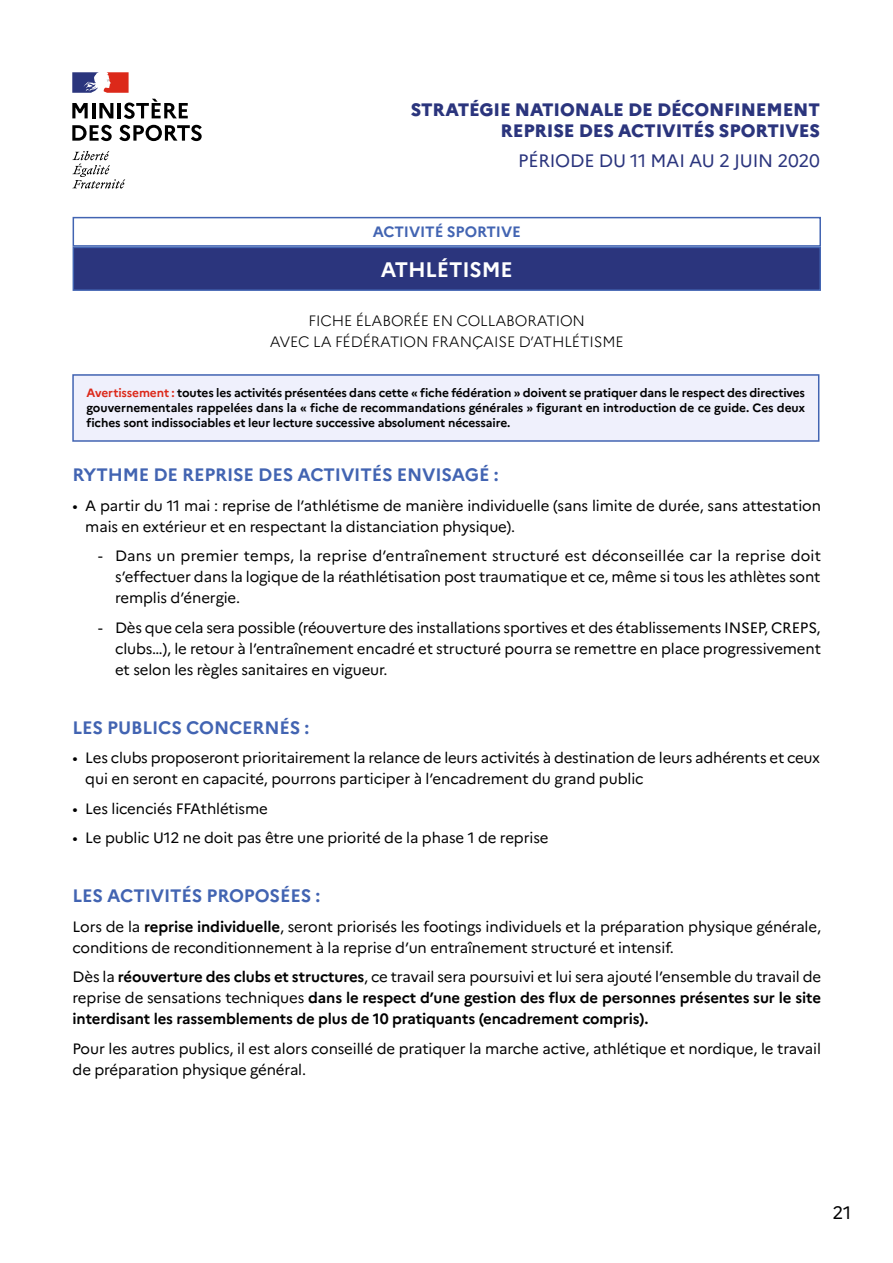
<style>
.page{position:relative;width:893px;height:1263px;background:#fff}
.page>*{position:absolute;margin:0;border:0;box-sizing:border-box;transform-origin:0 0}
.Heading_SPORT{font:700 21px "Marianne";letter-spacing:-.01em;color:#fff}
.TEXTE{font:700 18px "Marianne";letter-spacing:-.01em;color:#4264b2}
.t1{font:800 18px/21px "Marianne";letter-spacing:-.01em;color:#2b357d;text-align:right}
.t2{font:18px "Marianne";letter-spacing:-.01em;color:#2b357d}
.t3{font:18px "Marianne";color:#000}
.TEXTE-2{font:15px/21px "Marianne";letter-spacing:-.01em;color:#000}
.TEXTE-3{font:700 15px/21px "Marianne";letter-spacing:-.01em;color:#000;text-align:justify}
.TEXTE-4{font:300 15px/21px "Marianne";letter-spacing:-.01em;color:#000;text-align:center}
.t4{font:700 15px "Marianne";letter-spacing:-.01em;color:#4264b2}
.t5{font:700 12px/15px "Marianne";letter-spacing:-.01em;color:#000;text-align:justify}
.s1{color:#dc291a}
.s2{font-weight:700}
.s3{font-weight:400}
</style>
<div class="page">
<div style="left:73px;top:217px;width:748px;height:30px;border:2px solid #4264b2"></div>
<div style="left:73px;top:375px;width:746px;height:66px;background:#eff0fc"></div>
<div style="left:72px;top:374px;width:747px;height:68px;border:2px solid #4264b2"></div>
<svg style="left:72px;top:103px;width:16px;height:15px"></svg>
<hr style="left:92px;top:103px;width:3px;height:15px;background:#000">
<svg style="left:99px;top:103px;width:14px;height:15px"></svg>
<hr style="left:118px;top:103px;width:3px;height:15px;background:#000">
<svg style="left:124px;top:99px;width:64px;height:20px"></svg>
<svg style="left:72px;top:125px;width:40px;height:16px"></svg>
<svg style="left:119px;top:125px;width:83px;height:16px"></svg>
<svg style="left:72px;top:151px;width:53px;height:38px"></svg>
<svg style="left:72px;top:72px;width:57px;height:21px"></svg>
<div style="left:73px;top:247px;width:747px;height:43px;background:#2b357d"></div>
<div style="left:73px;top:247px;width:748px;height:44px;border:2px solid #4264b2"></div>
<p class="t1" style="left:411px;top:99px;width:411px">STRATÉGIE NATIONALE DE DÉCONFINEMENT<br>REPRISE DES ACTIVITÉS SPORTIVES</p>
<p class="t2" style="left:518px;top:149px;width:303px">PÉRIODE DU 11 MAI AU 2 JUIN 2020</p>
<p class="t4" style="left:373px;top:223px;width:150px">ACTIVITÉ SPORTIVE</p>
<p class="Heading_SPORT" style="left:381px;top:256px;width:133px">ATHLÉTISME</p>
<p class="TEXTE-4" style="left:270px;top:310px;width:355px">FICHE ÉLABORÉE EN COLLABORATION<br>AVEC LA FÉDÉRATION FRANÇAISE D’ATHLÉTISME</p>
<p class="t5" style="left:87px;top:386px;width:720px"><span class="s1">Avertissement :</span> toutes les activités présentées dans cette « fiche fédération » doivent se pratiquer dans le respect des directives gouvernementales rappelées dans la « fiche de recommandations générales » figurant en introduction de ce guide. Ces deux fiches sont indissociables et leur lecture successive absolument nécessaire.</p>
<p class="TEXTE" style="left:73px;top:464px;width:427px">RYTHME DE REPRISE DES ACTIVITÉS ENVISAGÉ :</p>
<p class="TEXTE-2" style="left:85px;top:495px;width:737px;text-indent:-13px">• A partir du 11 mai : reprise de l’athlétisme de manière individuelle (sans limite de durée, sans attestation mais en extérieur et en respectant la distanciation physique).</p>
<p class="TEXTE-2" style="left:115px;top:545px;width:707px;text-align:justify;text-indent:-17px">- Dans un premier temps, la reprise d’entraînement structuré est déconseillée car la reprise doit s’effectuer dans la logique de la réathlétisation post traumatique et ce, même si tous les athlètes sont remplis d’énergie.</p>
<p class="TEXTE-2" style="left:115px;top:617px;width:707px;text-align:justify;text-indent:-17px">- Dès que cela sera possible (réouverture des installations sportives et des établissements INSEP, CREPS, clubs…), le retour à l’entraînement encadré et structuré pourra se remettre en place progressivement et selon les règles sanitaires en vigueur.</p>
<p class="TEXTE" style="left:73px;top:716px;width:238px">LES PUBLICS CONCERNÉS :</p>
<p class="TEXTE-2" style="left:85px;top:747px;width:736px;text-indent:-13px">• Les clubs proposeront prioritairement la relance de leurs activités à destination de leurs adhérents et ceux qui en seront en capacité, pourrons participer à l’encadrement du grand public</p>
<p class="TEXTE-2" style="left:73px;top:798px;width:197px">• Les licenciés FFAthlétisme</p>
<p class="TEXTE-2" style="left:73px;top:827px;width:477px">• Le public U12 ne doit pas être une priorité de la phase 1 de reprise</p>
<p class="TEXTE" style="left:73px;top:885px;width:249px">LES ACTIVITÉS PROPOSÉES :</p>
<p class="TEXTE-2" style="left:73px;top:916px;width:750px">Lors de la <span class="s2">reprise individuelle</span>, seront priorisés les footings individuels et la préparation physique générale, conditions de reconditionnement à la reprise d’un entraînement structuré et intensif.</p>
<p class="TEXTE-3" style="left:73px;top:966px;width:750px"><span class="s3">Dès la</span> réouverture des clubs et structures<span class="s3">, ce travail sera poursuivi et lui sera ajouté l’ensemble du travail de reprise de sensations techniques</span> dans le respect d’une gestion des flux de personnes présentes sur le site interdisant les rassemblements de plus de 10 pratiquants (encadrement compris).</p>
<p class="TEXTE-2" style="left:73px;top:1038px;width:750px">Pour les autres publics, il est alors conseillé de pratiquer la marche active, athlétique et nordique, le travail de préparation physique général.</p>
<p class="t3" style="left:832px;top:1201px;width:20px">21</p>
</div>
